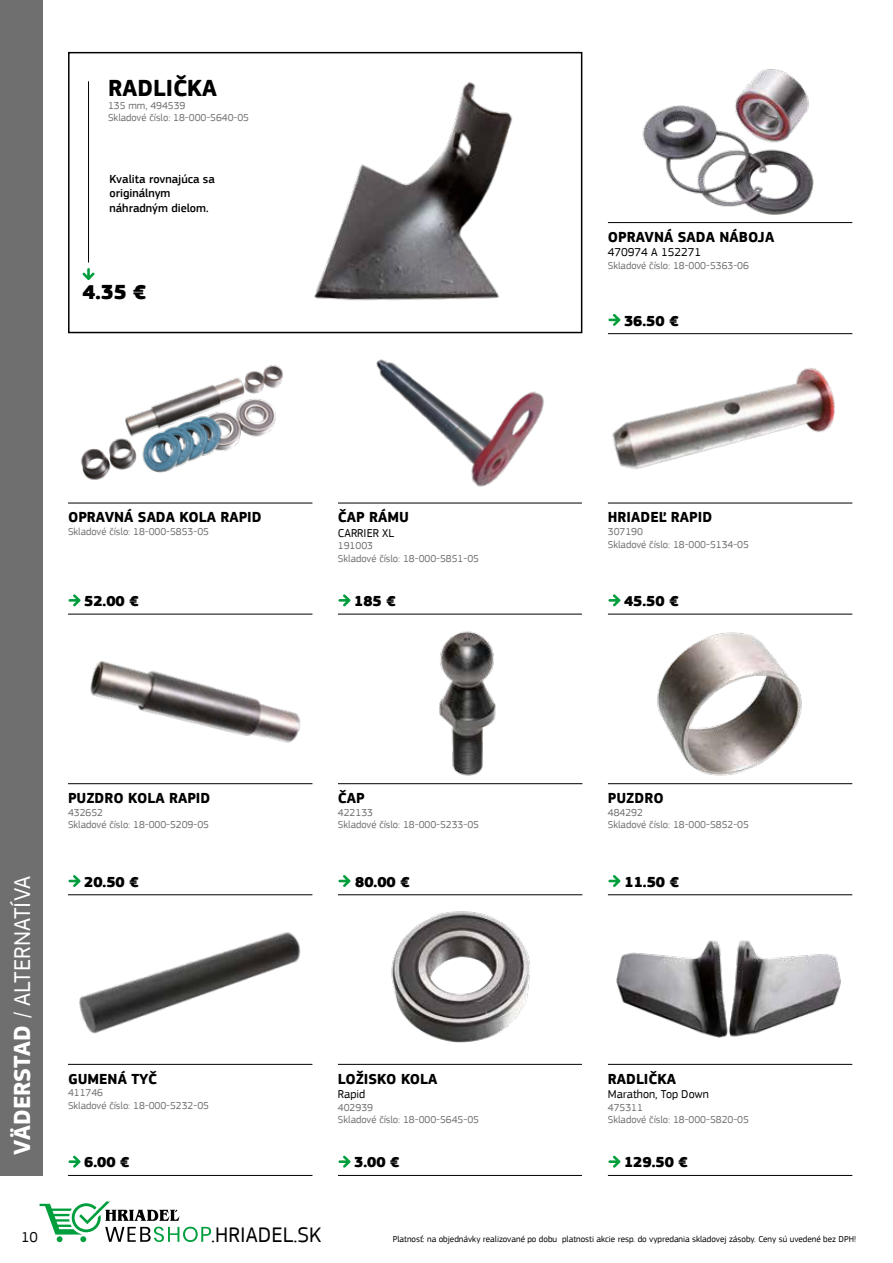
<style>
.page{position:relative;width:893px;height:1263px;background:#fff}
.page>*{position:absolute;margin:0;border:0;box-sizing:border-box;transform-origin:0 0}
.t1{font:24px "PF Square Sans Pro";color:#fff}
.t2{font:700 24px "PF Square Sans Pro";color:#000}
.t3{font:22.2px "PF Square Sans Pro";color:#000}
.t4{font:900 21px "PF Square Sans Pro";color:#000}
.t5{font:700 15px "PF Square Sans Pro";color:#000}
.t6{font:900 15px "PF Square Sans Pro";color:#000}
.t7{font:15px "PF Square Sans Pro";color:#000}
.t8{font:500 12px/14.4px "PF Square Sans Pro";color:#000}
.t9{font:12px "PF Square Sans Pro";color:#000}
.t10{font:10.5px/12.6px "PF Square Sans Pro";color:#706f6f}
.t11{font:9px "PF Square Sans Pro";color:#000}
.s1{font-weight:700}
</style>
<div class="page">
<hr style="left:608px;top:1175px;width:244px;height:1px;background:#000">
<hr style="left:608px;top:1064px;width:244px;height:1px;background:#000">
<svg style="left:608px;top:1155px;width:12px;height:12px"></svg>
<img style="left:616px;top:940px;width:225px;height:98px">
<hr style="left:608px;top:222px;width:244px;height:1px;background:#000">
<hr style="left:608px;top:333px;width:244px;height:1px;background:#000">
<svg style="left:608px;top:314px;width:12px;height:11px"></svg>
<img style="left:638px;top:69px;width:176px;height:155px">
<hr style="left:68px;top:614px;width:244px;height:1px;background:#000">
<hr style="left:68px;top:503px;width:244px;height:1px;background:#000">
<svg style="left:69px;top:594px;width:9px;height:8px"></svg>
<img style="left:80px;top:365px;width:203px;height:115px">
<hr style="left:338px;top:614px;width:244px;height:1px;background:#000">
<svg style="left:338px;top:594px;width:12px;height:12px"></svg>
<img style="left:338px;top:287px;width:245px;height:217px">
<hr style="left:608px;top:503px;width:244px;height:1px;background:#000">
<hr style="left:608px;top:614px;width:244px;height:1px;background:#000">
<svg style="left:608px;top:594px;width:12px;height:12px"></svg>
<img style="left:582px;top:325px;width:266px;height:179px">
<hr style="left:68px;top:783px;width:244px;height:1px;background:#000">
<hr style="left:68px;top:894px;width:244px;height:1px;background:#000">
<svg style="left:69px;top:875px;width:12px;height:12px"></svg>
<img style="left:73px;top:597px;width:239px;height:188px">
<hr style="left:338px;top:783px;width:244px;height:1px;background:#000">
<hr style="left:338px;top:894px;width:244px;height:1px;background:#000">
<svg style="left:338px;top:875px;width:12px;height:12px"></svg>
<img style="left:439px;top:631px;width:57px;height:145px">
<hr style="left:608px;top:894px;width:244px;height:1px;background:#000">
<hr style="left:608px;top:783px;width:244px;height:1px;background:#000">
<svg style="left:608px;top:875px;width:12px;height:12px"></svg>
<img style="left:657px;top:632px;width:145px;height:144px">
<hr style="left:68px;top:1064px;width:244px;height:1px;background:#000">
<svg style="left:69px;top:1155px;width:12px;height:12px"></svg>
<hr style="left:68px;top:1175px;width:244px;height:1px;background:#000">
<img style="left:79px;top:932px;width:222px;height:102px">
<hr style="left:338px;top:1064px;width:244px;height:1px;background:#000">
<hr style="left:338px;top:1175px;width:244px;height:1px;background:#000">
<svg style="left:338px;top:1155px;width:12px;height:12px"></svg>
<img style="left:391px;top:911px;width:139px;height:132px">
<div style="left:0;top:0;width:43px;height:1176px;background:#706f6f"></div>
<img style="left:314px;top:82px;width:231px;height:230px">
<div style="left:68px;top:52px;width:514px;height:281px;border:2px solid #000"></div>
<hr style="left:88px;top:81px;width:1px;height:182px;background:#000">
<svg style="left:83px;top:268px;width:12px;height:12px"></svg>
<svg style="left:40px;top:1201px;width:171px;height:41px"></svg>
<h1 class="t2" style="left:108px;top:74px;width:110px">RADLIČKA</h1>
<p class="t10" style="left:108px;top:99px;width:143px">135 mm, 494539<br>Skladové číslo: 18-000-5640-05</p>
<p class="t8" style="left:109px;top:172px;width:107px">Kvalita rovnajúca sa originálnym náhradným dielom.</p>
<h3 class="t4" style="left:83px;top:279px;width:65px">4.35 €</h3>
<h3 class="t5" style="left:68px;top:508px;width:195px">OPRAVNÁ SADA KOLA RAPID</h3>
<p class="t10" style="left:68px;top:525px;width:143px">Skladové číslo: 18-000-5853-05</p>
<h3 class="t6" style="left:84px;top:592px;width:56px">52.00 €</h3>
<h1 class="t1" style="left:8px;top:1154px;width:280px;rotate:-90deg"><span class="s1">VÄDERSTAD</span> / ALTERNATÍVA</h1>
<h3 class="t5" style="left:68px;top:789px;width:144px">PUZDRO KOLA RAPID</h3>
<p class="t10" style="left:68px;top:806px;width:143px">432652<br>Skladové číslo: 18-000-5209-05</p>
<h3 class="t6" style="left:84px;top:872px;width:56px">20.50 €</h3>
<h3 class="t5" style="left:68px;top:1070px;width:91px">GUMENÁ TYČ</h3>
<p class="t10" style="left:68px;top:1087px;width:143px">411746<br>Skladové číslo: 18-000-5232-05</p>
<h3 class="t6" style="left:84px;top:1153px;width:47px">6.00 €</h3>
<h3 class="t5" style="left:338px;top:508px;width:72px">ČAP RÁMU</h3>
<p class="t9" style="left:338px;top:526px;width:58px">CARRIER XL</p>
<p class="t10" style="left:338px;top:540px;width:143px">191003<br>Skladové číslo: 18-000-5851-05</p>
<h3 class="t6" style="left:354px;top:592px;width:43px">185 €</h3>
<h3 class="t5" style="left:338px;top:789px;width:28px">ČAP</h3>
<p class="t10" style="left:338px;top:806px;width:143px">422133<br>Skladové číslo: 18-000-5233-05</p>
<h3 class="t6" style="left:355px;top:873px;width:56px">80.00 €</h3>
<h3 class="t5" style="left:338px;top:1070px;width:101px">LOŽISKO KOLA</h3>
<p class="t9" style="left:338px;top:1087px;width:29px">Rapid</p>
<p class="t10" style="left:338px;top:1101px;width:143px">402939<br>Skladové číslo: 18-000-5645-05</p>
<h3 class="t6" style="left:354px;top:1153px;width:47px">3.00 €</h3>
<h3 class="t5" style="left:608px;top:228px;width:168px">OPRAVNÁ SADA NÁBOJA</h3>
<p class="t9" style="left:608px;top:245px;width:95px">470974 A 152271</p>
<p class="t10" style="left:608px;top:259px;width:143px">Skladové číslo: 18-000-5363-06</p>
<h3 class="t6" style="left:624px;top:311px;width:56px">36.50 €</h3>
<h3 class="t5" style="left:608px;top:508px;width:106px">HRIADEĽ RAPID</h3>
<p class="t10" style="left:608px;top:525px;width:143px">307190<br>Skladové číslo: 18-000-5134-05</p>
<h3 class="t6" style="left:624px;top:592px;width:56px">45.50 €</h3>
<h3 class="t5" style="left:608px;top:789px;width:57px">PUZDRO</h3>
<p class="t10" style="left:608px;top:806px;width:143px">484292<br>Skladové číslo: 18-000-5852-05</p>
<h3 class="t6" style="left:624px;top:873px;width:56px">11.50 €</h3>
<h3 class="t5" style="left:608px;top:1070px;width:70px">RADLIČKA</h3>
<p class="t9" style="left:608px;top:1087px;width:102px">Marathon, Top Down</p>
<p class="t10" style="left:608px;top:1101px;width:143px">475311<br>Skladové číslo: 18-000-5820-05</p>
<h3 class="t6" style="left:624px;top:1153px;width:65px">129.50 €</h3>
<h3 class="t7" style="left:21px;top:1228px;width:18px">10</h3>
<h2 class="t3" style="left:211px;top:1221px;width:112px">.HRIADEL.SK</h2>
<p class="t11" style="left:393px;top:1233px;width:465px">Platnosť: na objednávky realizované po dobu platnosti akcie resp. do vypredania skladovej zásoby. Ceny sú uvedené bez DPH!</p>
</div>
